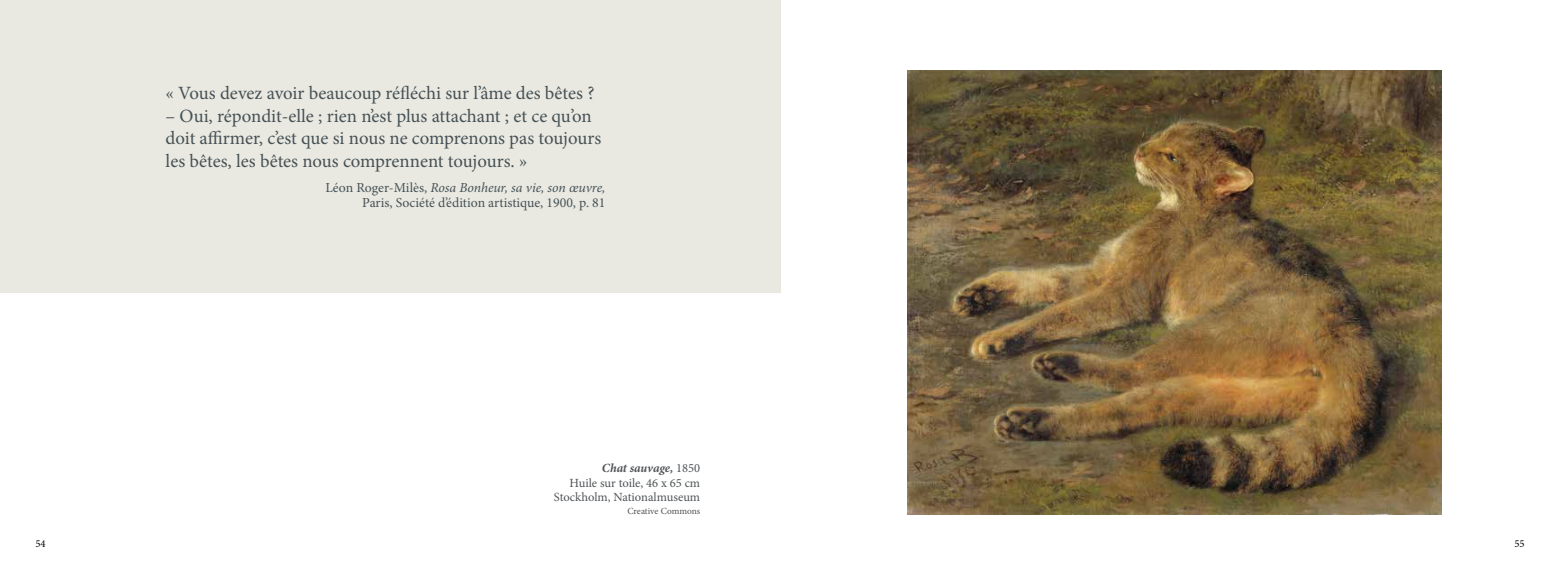
<style>
.page{position:relative;width:1560px;height:585px;background:#fff}
.page>*{position:absolute;margin:0;border:0;box-sizing:border-box;transform-origin:0 0}
.t1{font:18.75px/22.5px "Minion Pro";letter-spacing:-.005em;color:#465155}
.t2{font:13.75px/15px "Minion Pro";color:#465155;text-align:right}
.t3{font:12.5px/14.4px "Minion Pro";color:#505456;text-align:right}
.t4{font:10.62px "Minion Pro";color:#000}
.t5{font:9.38px "Minion Pro";letter-spacing:-.005em;color:#505456}
.s1{font-style:italic}
.s2{font-weight:700;font-style:italic}
</style>
<div class="page">
<div style="left:0;top:0;width:780px;height:292px;background:#e9e9e2"></div>
<img style="left:907px;top:71px;width:534px;height:443px">
<p class="t1" style="left:166px;top:82px;width:430px">« Vous devez avoir beaucoup réfléchi sur l’âme des bêtes ?</p>
<p class="t1" style="left:166px;top:104px;width:437px">– Oui, répondit-elle ; rien n’est plus attachant ; et ce qu’on doit affirmer, c’est que si nous ne comprenons pas toujours les bêtes, les bêtes nous comprennent toujours. »</p>
<p class="t2" style="left:325px;top:180px;width:281px">Léon Roger-Milès, <span class="s1">Rosa Bonheur, sa vie, son œuvre,<br></span>Paris, Société d’édition artistique, 1900, p. 81</p>
<p class="t3" style="left:554px;top:461px;width:148px"><span class="s2">Chat sauvage,</span> 1850<br>Huile sur toile, 46 x 65 cm<br>Stockholm, Nationalmuseum</p>
<p class="t5" style="left:627px;top:505px;width:74px">Creative Commons</p>
<p class="t4" style="left:35px;top:536px;width:12px">54</p>
<p class="t4" style="left:1513px;top:536px;width:12px">55</p>
</div>
